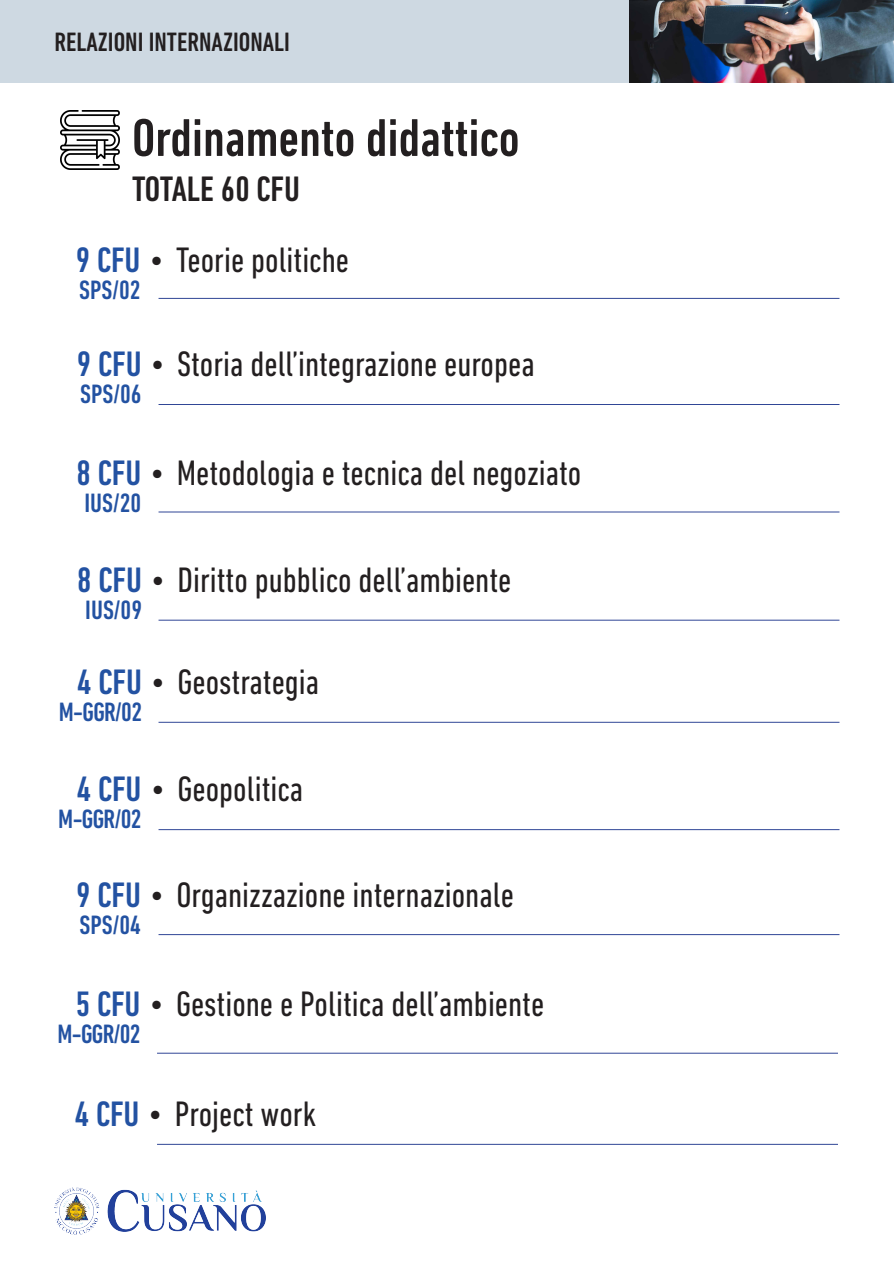
<style>
.page{position:relative;width:894px;height:1264px;background:#fff}
.page>*{position:absolute;margin:0;border:0;box-sizing:border-box;transform-origin:0 0}
.t1{font:500 condensed 54px "DIN Next LT Pro";color:#231f20}
.t2{font:condensed 36px "DIN Next LT Pro";color:#231f20}
.t3{font:500 condensed 36px "DIN Next LT Pro";color:#231f20}
.t4{font:500 condensed 27px "DIN Next LT Pro";color:#2352a2}
.t5{font:500 condensed 27px "DIN Next LT Pro";color:#231f20}
.s1{font-weight:500;color:#2352a2}
</style>
<div class="page">
<img style="left:54px;top:1187px;width:211px;height:47px">
<img style="left:60px;top:111px;width:59px;height:58px">
<hr style="left:158px;top:619px;width:681px;height:1px;background:#304696">
<hr style="left:158px;top:511px;width:681px;height:1px;background:#304696">
<hr style="left:158px;top:298px;width:681px;height:1px;background:#304696">
<hr style="left:158px;top:722px;width:681px;height:1px;background:#304696">
<div style="left:0;top:0;width:893px;height:83px;background:#ced9e2"></div>
<hr style="left:158px;top:829px;width:681px;height:1px;background:#304696">
<hr style="left:158px;top:934px;width:681px;height:1px;background:#304696">
<hr style="left:158px;top:404px;width:681px;height:1px;background:#304696">
<hr style="left:157px;top:1052px;width:680px;height:1px;background:#304696">
<hr style="left:157px;top:1143px;width:680px;height:1px;background:#304696">
<img style="left:630px;top:0;width:263px;height:83px">
<p class="t5" style="left:54px;top:27px;width:237px">RELAZIONI INTERNAZIONALI</p>
<p class="t1" style="left:132px;top:107px;width:389px">Ordinamento didattico</p>
<p class="t3" style="left:132px;top:168px;width:169px">TOTALE 60 CFU</p>
<p class="t2" style="left:76px;top:239px;width:275px"><span class="s1">9 CFU</span> • Teorie politiche</p>
<p class="t4" style="left:79px;top:275px;width:63px">SPS/02</p>
<p class="t2" style="left:77px;top:343px;width:459px"><span class="s1">9 CFU</span> • Storia dell’integrazione europea</p>
<p class="t4" style="left:80px;top:378px;width:63px">SPS/06</p>
<p class="t2" style="left:77px;top:452px;width:506px"><span class="s1">8 CFU</span> • Metodologia e tecnica del negoziato</p>
<p class="t4" style="left:85px;top:488px;width:58px">IUS/20</p>
<p class="t2" style="left:77px;top:559px;width:435px"><span class="s1">8 CFU</span> • Diritto pubblico dell’ambiente</p>
<p class="t4" style="left:85px;top:594px;width:58px">IUS/09</p>
<p class="t2" style="left:77px;top:661px;width:243px"><span class="s1">4 CFU</span> • Geostrategia</p>
<p class="t4" style="left:59px;top:696px;width:85px">M-GGR/02</p>
<p class="t2" style="left:77px;top:768px;width:228px"><span class="s1">4 CFU</span> • Geopolitica</p>
<p class="t4" style="left:58px;top:804px;width:85px">M-GGR/02</p>
<p class="t2" style="left:76px;top:874px;width:439px"><span class="s1">9 CFU</span> • Organizzazione internazionale</p>
<p class="t4" style="left:80px;top:909px;width:63px">SPS/04</p>
<p class="t2" style="left:76px;top:983px;width:470px"><span class="s1">5 CFU</span> • Gestione e Politica dell’ambiente</p>
<p class="t4" style="left:57px;top:1019px;width:85px">M-GGR/02</p>
<p class="t2" style="left:75px;top:1093px;width:243px"><span class="s1">4 CFU</span> • Project work</p>
</div>
